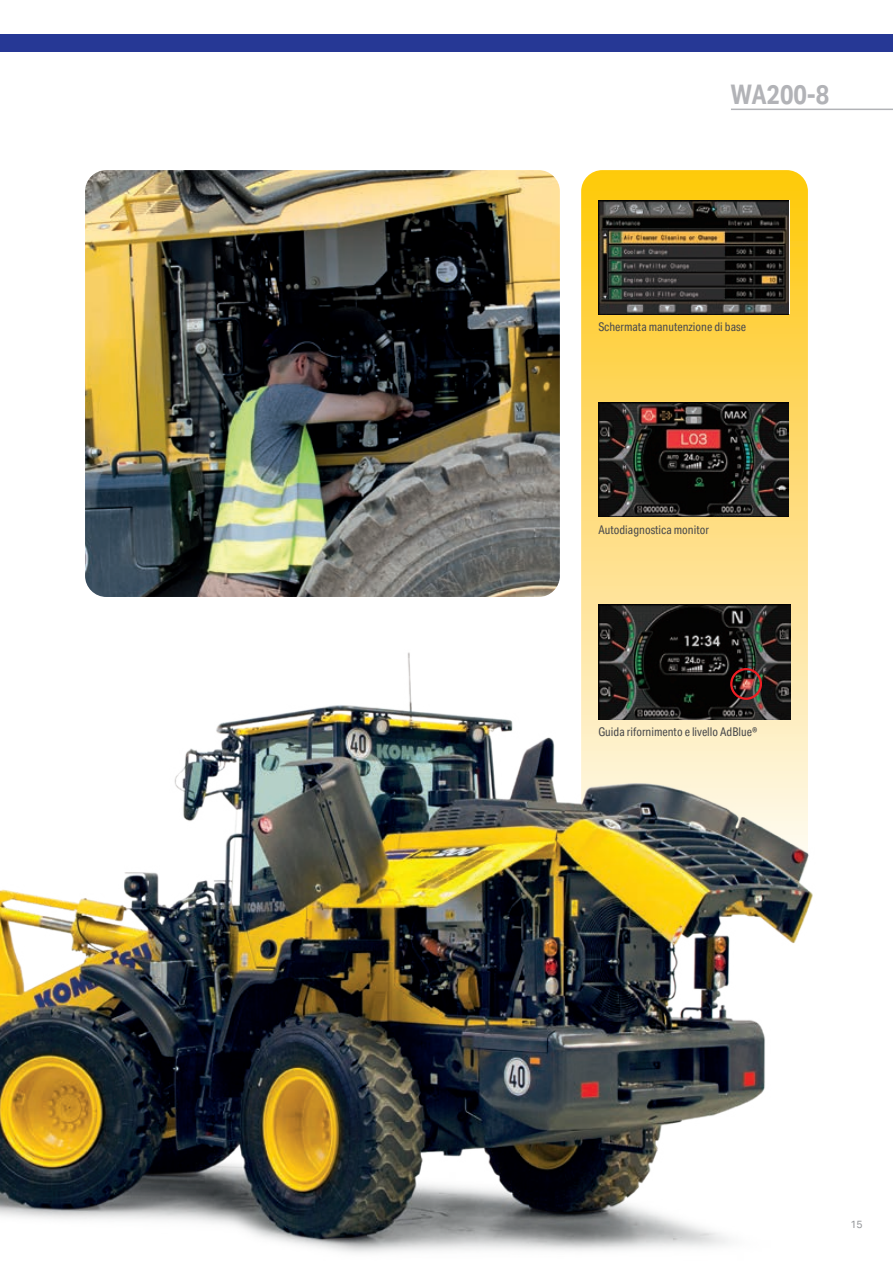
<style>
.page{position:relative;width:893px;height:1263px;background:#fff}
.page>*{position:absolute;margin:0;border:0;box-sizing:border-box;transform-origin:0 0}
.t1{font:700 27px "Aktiv Grotesk Cd";color:#b2b3b7}
.t2{font:12px "Aktiv Grotesk Cd";color:#4b4c4d}
.t3{font:10.5px "Aktiv Grotesk";color:#939598}
</style>
<div class="page">
<svg style="left:581px;top:170px;width:227px;height:461px;background:#fcd65e"></svg>
<img style="left:598px;top:200px;width:191px;height:114px">
<img style="left:598px;top:604px;width:193px;height:27px">
<img style="left:85px;top:170px;width:475px;height:427px">
<img style="left:598px;top:402px;width:191px;height:114px">
<img style="left:0;top:631px;width:813px;height:622px">
<div style="left:0;top:34px;width:893px;height:17px;background:#263895"></div>
<hr style="left:731px;top:109px;width:162px;height:1px;background:#b2b3b7">
<h1 class="t1" style="left:731px;top:79px;width:100px">WA200-8</h1>
<p class="t2" style="left:598px;top:320px;width:149px">Schermata manutenzione di base</p>
<p class="t2" style="left:598px;top:522px;width:112px">Autodiagnostica monitor</p>
<p class="t2" style="left:598px;top:725px;width:160px">Guida rifornimento e livello AdBlue®</p>
<p class="t3" style="left:850px;top:1218px;width:14px">15</p>
</div>
